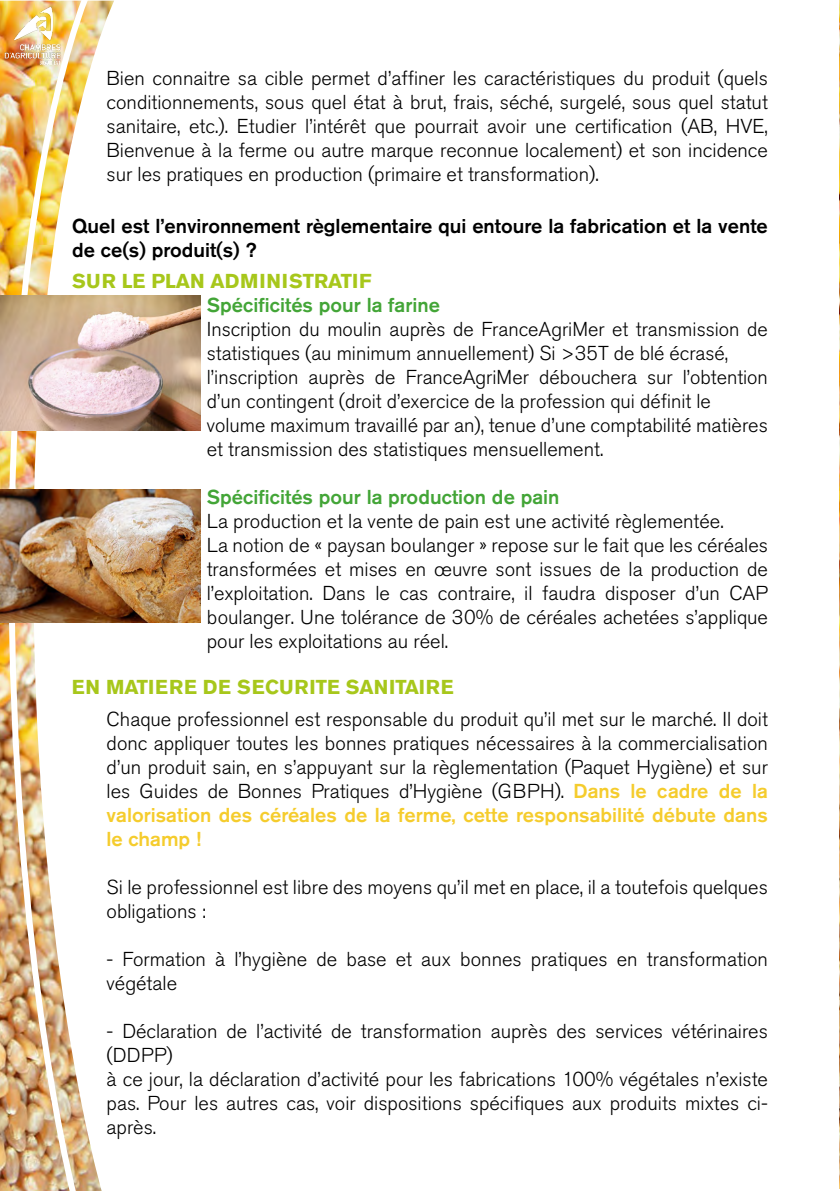
<style>
.page{position:relative;width:840px;height:1191px;background:#fff}
.page>*{position:absolute;margin:0;border:0;box-sizing:border-box;transform-origin:0 0}
.t1{font:300 20px/24px "Akzidenz Grotesk Std";color:#000}
.t2{font:500 20px/24px "Akzidenz Grotesk Std";color:#000}
.t3{font:500 20px "Akzidenz Grotesk Std";color:#43a537}
.t4{font:700 20px "Akzidenz Grotesk Std";letter-spacing:.02em;color:#a7c71b}
.t5{font:700 20px "Akzidenz Grotesk Std";color:#a7c71b}
.s1{font-weight:500;color:#f5cc2d}
</style>
<div class="page">
<img style="left:94px;top:1px;width:20px;height:1190px">
<img style="left:0;top:0;width:94px;height:1191px">
<img style="left:0;top:489px;width:200px;height:134px">
<img style="left:0;top:296px;width:200px;height:134px">
<img style="left:0;top:0;width:68px;height:69px">
<p class="t1" style="left:106px;top:66px;width:662px;text-align:justify">Bien connaitre sa cible permet d’affiner les caractéristiques du produit (quels conditionnements, sous quel état à brut, frais, séché, surgelé, sous quel statut sanitaire, etc.). Etudier l’intérêt que pourrait avoir une certification (AB, HVE, Bienvenue à la ferme ou autre marque reconnue localement) et son incidence sur les pratiques en production (primaire et transformation).</p>
<p class="t2" style="left:72px;top:214px;width:697px">Quel est l’environnement règlementaire qui entoure la fabrication et la vente de ce(s) produit(s) ?</p>
<p class="t5" style="left:72px;top:269px;width:301px">SUR LE PLAN ADMINISTRATIF</p>
<p class="t3" style="left:207px;top:293px;width:234px">Spécificités pour la farine</p>
<p class="t1" style="left:207px;top:317px;width:562px">Inscription du moulin auprès de FranceAgriMer et transmission de statistiques (au minimum annuellement) Si &gt;35T de blé écrasé, l’inscription auprès de FranceAgriMer débouchera sur l’obtention d’un contingent (droit d’exercice de la profession qui définit le volume maximum travaillé par an), tenue d’une comptabilité matières et transmission des statistiques mensuellement.</p>
<p class="t3" style="left:207px;top:485px;width:354px">Spécificités pour la production de pain</p>
<p class="t1" style="left:207px;top:509px;width:562px">La production et la vente de pain est une activité règlementée.<br>La notion de « paysan boulanger » repose sur le fait que les céréales transformées et mises en œuvre sont issues de la production de l’exploitation. Dans le cas contraire, il faudra disposer d’un CAP boulanger. Une tolérance de 30% de céréales achetées s’applique pour les exploitations au réel.</p>
<p class="t4" style="left:72px;top:675px;width:383px">EN MATIERE DE SECURITE SANITAIRE</p>
<p class="t1" style="left:106px;top:707px;width:662px;text-align:justify">Chaque professionnel est responsable du produit qu’il met sur le marché. Il doit donc appliquer toutes les bonnes pratiques nécessaires à la commercialisation d’un produit sain, en s’appuyant sur la règlementation (Paquet Hygiène) et sur les Guides de Bonnes Pratiques d’Hygiène (GBPH). <span class="s1">Dans le cadre de la valorisation des céréales de la ferme, cette responsabilité débute dans le champ !</span></p>
<p class="t1" style="left:106px;top:875px;width:662px">Si le professionnel est libre des moyens qu’il met en place, il a toutefois quelques obligations :</p>
<p class="t1" style="left:106px;top:947px;width:662px">- Formation à l’hygiène de base et aux bonnes pratiques en transformation végétale</p>
<p class="t1" style="left:106px;top:1019px;width:662px">- Déclaration de l’activité de transformation auprès des services vétérinaires (DDPP)<br>à ce jour, la déclaration d’activité pour les fabrications 100% végétales n’existe pas. Pour les autres cas, voir dispositions spécifiques aux produits mixtes ci&shy;après.</p>
</div>
